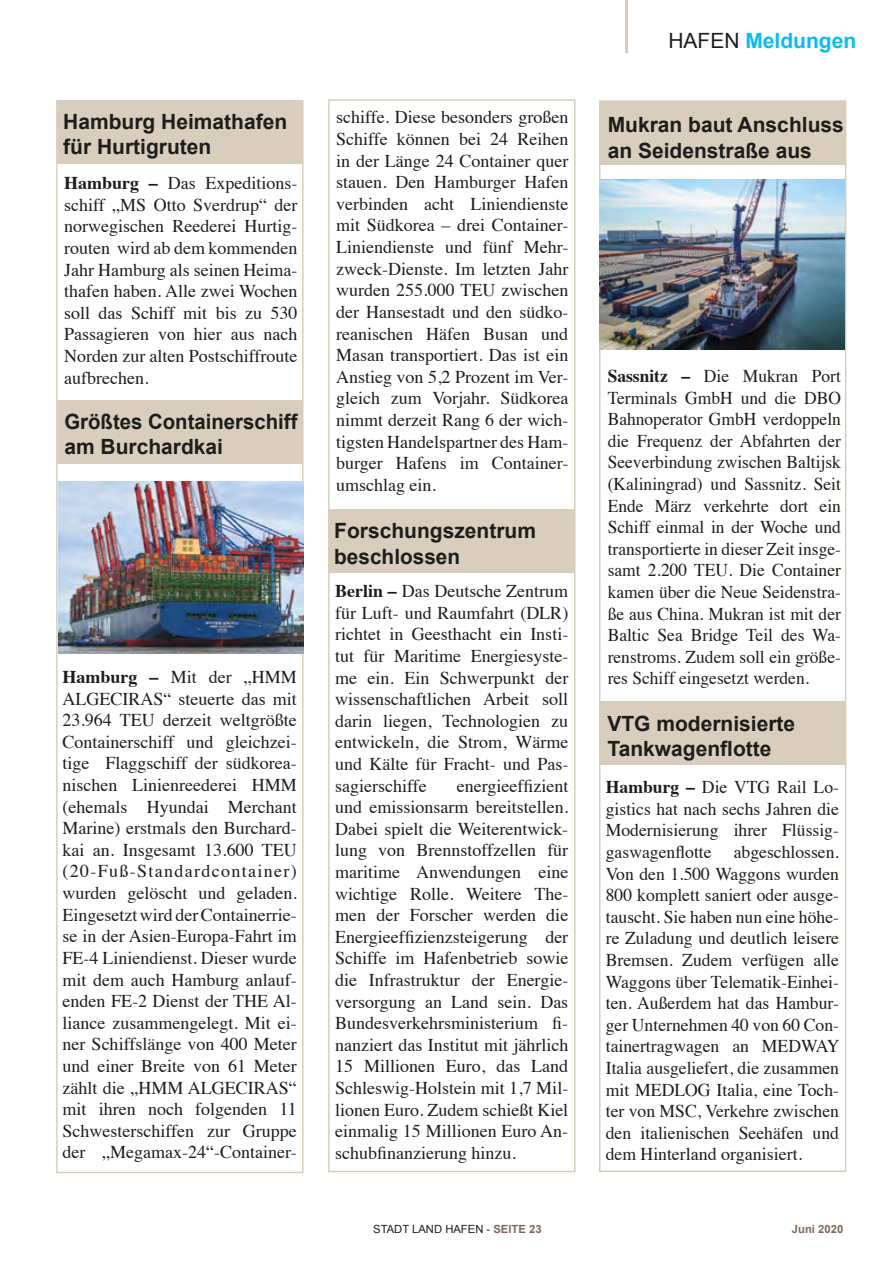
<style>
.page{position:relative;width:893px;height:1263px;background:#fff}
.page>*{position:absolute;margin:0;border:0;box-sizing:border-box;transform-origin:0 0}
.t1{font:700 21px/25.2px "Arial";color:#1d1d1b}
.t2{font:700 21px "Arial";color:#0bbbef}
.t3{font:18px/21.6px "Times";color:#1d1d1b;text-align:justify}
.t4{font:11.25px "Arial";color:#1d1d1b}
.t5{font:700 11.25px "Arial";color:#82675c}
.s1{font-weight:700}
.s2{font-weight:700;color:#82675c}
.s3{font-weight:400;color:#1d1d1b}
</style>
<div class="page">
<hr style="left:625px;top:0;width:3px;height:53px;background:#d9cebd">
<div style="left:56px;top:100px;width:248px;height:1073px;border:2px solid #d9cebd"></div>
<div style="left:599px;top:100px;width:247px;height:1072px;border:2px solid #d9cebd"></div>
<div style="left:328px;top:99px;width:247px;height:1073px;border:2px solid #d9cebd"></div>
<div style="left:57px;top:100px;width:246px;height:63px;background:#d9cebd"></div>
<div style="left:328px;top:509px;width:246px;height:63px;background:#d9cebd"></div>
<div style="left:57px;top:400px;width:246px;height:63px;background:#d9cebd"></div>
<div style="left:600px;top:101px;width:246px;height:64px;background:#d9cebd"></div>
<img style="left:599px;top:179px;width:246px;height:171px">
<div style="left:600px;top:701px;width:246px;height:63px;background:#d9cebd"></div>
<img style="left:58px;top:482px;width:246px;height:172px">
<p class="t1" style="left:63px;top:110px;width:226px">Hamburg Heimathafen für Hurtigruten</p>
<p class="t3" style="left:64px;top:171px;width:235px"><span class="s1">Hamburg –</span> Das Expeditions&shy;schiff „MS Otto Sverdrup“ der norwegischen Reederei Hurtig&shy;routen wird ab dem kommenden Jahr Hamburg als seinen Heima&shy;thafen haben. Alle zwei Wochen soll das Schiff mit bis zu 530<br>Passagieren von hier aus nach Norden zur alten Postschiffroute aufbrechen.</p>
<p class="t1" style="left:64px;top:409px;width:235px">Größtes Containerschiff am Burchardkai</p>
<p class="t3" style="left:62px;top:665px;width:236px"><span class="s1">Hamburg –</span> Mit der „HMM ALGECIRAS“ steuerte das mit 23.964 TEU derzeit weltgrößte Containerschiff und gleichzei&shy;tige Flaggschiff der südkorea&shy;nischen Linienreederei HMM (ehemals Hyundai Merchant Marine) erstmals den Burchard&shy;kai an. Insgesamt 13.600 TEU (20-Fuß-Standardcontainer) wurden gelöscht und geladen.<br>Eingesetzt wird der Containerrie&shy;se in der Asien-Europa-Fahrt im FE-4 Liniendienst. Dieser wurde mit dem auch Hamburg anlauf&shy;enden FE-2 Dienst der THE Al&shy;liance zusammengelegt. Mit ei&shy;ner Schiffslänge von 400 Meter und einer Breite von 61 Meter zählt die „HMM ALGECIRAS“ mit ihren noch folgenden 11<br>Schwesterschiffen zur Gruppe der „Megamax-24“-Container-</p>
<p class="t3" style="left:336px;top:105px;width:234px">schiffe. Diese besonders großen Schiffe können bei 24 Reihen in der Länge 24 Container quer stauen. Den Hamburger Hafen verbinden acht Liniendienste mit Südkorea – drei Container-Liniendienste und fünf Mehr&shy;zweck-Dienste. Im letzten Jahr wurden 255.000 TEU zwischen der Hansestadt und den südko&shy;reanischen Häfen Busan und Masan transportiert. Das ist ein Anstieg von 5,2 Prozent im Ver&shy;gleich zum Vorjahr. Südkorea nimmt derzeit Rang 6 der wich&shy;tigsten Handelspartner des Ham&shy;burger Hafens im Container&shy;umschlag ein.</p>
<p class="t1" style="left:334px;top:519px;width:203px">Forschungszentrum beschlossen</p>
<p class="t3" style="left:335px;top:579px;width:235px"><span class="s1">Berlin –</span> Das Deutsche Zentrum für Luft- und Raumfahrt (DLR) richtet in Geesthacht ein Insti&shy;tut für Maritime Energiesyste&shy;me ein. Ein Schwerpunkt der wissenschaftlichen Arbeit soll darin liegen, Technologien zu entwickeln, die Strom, Wärme und Kälte für Fracht- und Pas&shy;sagierschiffe</p>
<p class="t3" style="left:335px;top:773px;width:235px;text-indent:122px">energieeffizient und emissionsarm bereitstellen.<br>Dabei spielt die Weiterentwick&shy;lung von Brennstoffzellen für maritime Anwendungen eine wichtige Rolle. Weitere The&shy;men der Forscher werden die Energieeffizienzsteigerung der Schiffe im Hafenbetrieb sowie die Infrastruktur der Energie&shy;versorgung an Land sein. Das Bundesverkehrsministerium fi&shy;nanziert das Institut mit jährlich 15 Millionen Euro, das Land Schleswig-Holstein mit 1,7 Mil&shy;lionen Euro. Zudem schießt Kiel einmalig 15 Millionen Euro An&shy;schubfinanzierung hinzu.</p>
<p class="t4" style="left:373px;top:1221px;width:170px">STADT LAND HAFEN - <span class="s2">SEITE 23</span></p>
<p class="t2" style="left:668px;top:27px;width:189px"><span class="s3">HAFEN</span> Meldungen</p>
<p class="t1" style="left:608px;top:113px;width:238px">Mukran baut Anschluss an Seidenstraße aus</p>
<p class="t3" style="left:608px;top:364px;width:235px"><span class="s1">Sassnitz –</span> Die Mukran Port Terminals GmbH und die DBO Bahnoperator GmbH verdoppeln die Frequenz der Abfahrten der Seeverbindung zwischen Baltijsk (Kaliningrad) und Sassnitz. Seit Ende März verkehrte dort ein Schiff einmal in der Woche und transportierte in dieser Zeit insge&shy;samt 2.200 TEU. Die Container kamen über die Neue Seidenstra&shy;ße aus China. Mukran ist mit der Baltic Sea Bridge Teil des Wa&shy;renstroms. Zudem soll ein größe&shy;res Schiff eingesetzt werden.</p>
<p class="t1" style="left:607px;top:712px;width:189px">VTG modernisierte<br>Tankwagenflotte</p>
<p class="t3" style="left:606px;top:775px;width:235px"><span class="s1">Hamburg –</span> Die VTG Rail Lo&shy;gistics hat nach sechs Jahren die Modernisierung ihrer Flüssig&shy;gaswagenflotte abgeschlossen.<br>Von den 1.500 Waggons wurden 800 komplett saniert oder ausge&shy;tauscht. Sie haben nun eine höhe&shy;re Zuladung und deutlich leisere Bremsen. Zudem verfügen alle Waggons über Telematik-Einhei&shy;ten. Außerdem hat das Hambur&shy;ger Unternehmen 40 von 60 Con&shy;tainertragwagen an MEDWAY Italia ausgeliefert, die zusammen mit MEDLOG Italia, eine Toch&shy;ter von MSC, Verkehre zwischen den italienischen Seehäfen und dem Hinterland organisiert.</p>
<p class="t5" style="left:792px;top:1221px;width:53px">Juni 2020</p>
</div>
